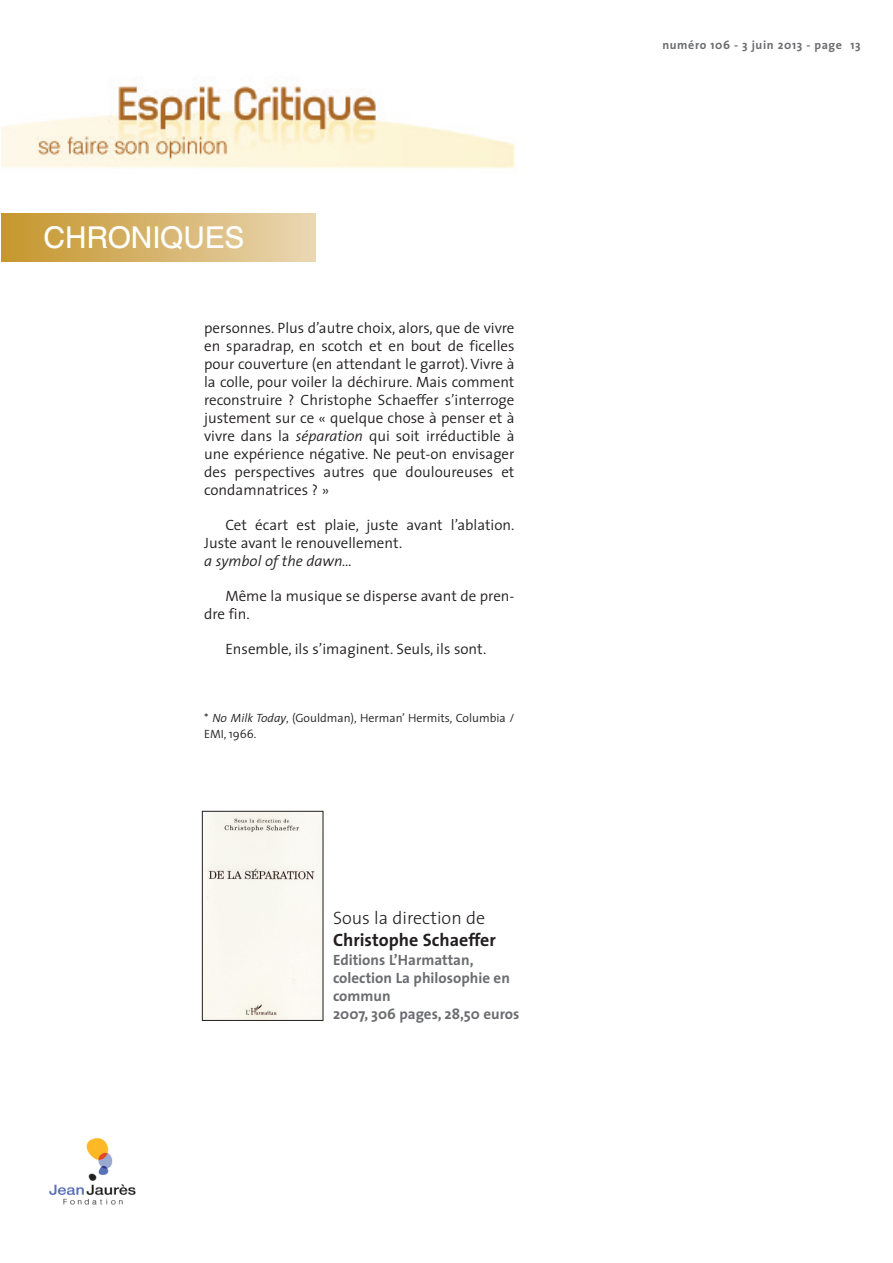
<style>
.page{position:relative;width:893px;height:1263px;background:#fff}
.page>*{position:absolute;margin:0;border:0;box-sizing:border-box;transform-origin:0 0}
.t1{font:30px "AT Triumvirate";letter-spacing:-.015em;color:#fff}
.t2{font:700 18px "The Sans";color:#231f20}
.t3{font:300 18px "The Sans";color:#231f20}
.t4{font:300 15px/18px "The Sans";color:#231f20}
.t5{font:700 15px/18px "The Sans";color:#6c6d70}
.t6{font:italic 300 15px "The Sans";color:#231f20}
.t7{font:300 12px/16.6px "The Sans";color:#231f20}
.t8{font:700 12px "The Sans";letter-spacing:.05em;color:#6c6d70}
.s1{font-style:italic}
</style>
<div class="page">
<div style="left:1px;top:214px;width:314px;height:48px;background:linear-gradient(to right,#c5952c,#ead6b2)"></div>
<img style="left:2px;top:86px;width:513px;height:82px">
<img style="left:49px;top:1138px;width:87px;height:67px">
<div style="left:204px;top:813px;width:117px;height:205px;background:#f9f8f0"></div>
<div style="left:202px;top:811px;width:121px;height:209px;border:1px solid #231f20"></div>
<h1 class="t1" style="left:43px;top:226px;width:202px">CHRONIQUES</h1>
<p class="t4" style="left:204px;top:321px;width:312px;text-align:justify">personnes. Plus d’autre choix, alors, que de vivre en sparadrap, en scotch et en bout de ficelles pour couverture (en attendant le garrot). Vivre à la colle, pour voiler la déchirure. Mais comment reconstruire ? Christophe Schaeffer s’interroge justement sur ce « quelque chose à penser et à vivre dans la <span class="s1">séparation</span> qui soit irréductible à une expérience négative. Ne peut-on envisager des perspectives autres que douloureuses et condamnatrices ? »</p>
<p class="t4" style="left:204px;top:518px;width:312px;text-indent:21px">Cet écart est plaie, juste avant l’ablation.<br>Juste avant le renouvellement.</p>
<p class="t6" style="left:204px;top:555px;width:150px">a symbol of the dawn…</p>
<p class="t4" style="left:204px;top:589px;width:312px;text-indent:21px">Même la musique se disperse avant de pren&shy;dre fin.</p>
<p class="t4" style="left:225px;top:642px;width:262px">Ensemble, ils s’imaginent. Seuls, ils sont.</p>
<p class="t7" style="left:204px;top:711px;width:312px">* <span class="s1">No Milk Today</span>, (Gouldman), Herman’ Hermits, Columbia /<br>EMI, 1966.</p>
<p class="t3" style="left:333px;top:911px;width:154px">Sous la direction de</p>
<p class="t2" style="left:333px;top:932px;width:164px">Christophe Schaeffer</p>
<p class="t5" style="left:333px;top:952px;width:188px">Editions L’Harmattan, colection La philosophie en commun<br>2007, 306 pages, 28,50 euros</p>
<p class="t8" style="left:662px;top:40px;width:200px">numéro 106 - 3 juin 2013 - page 13</p>
</div>
